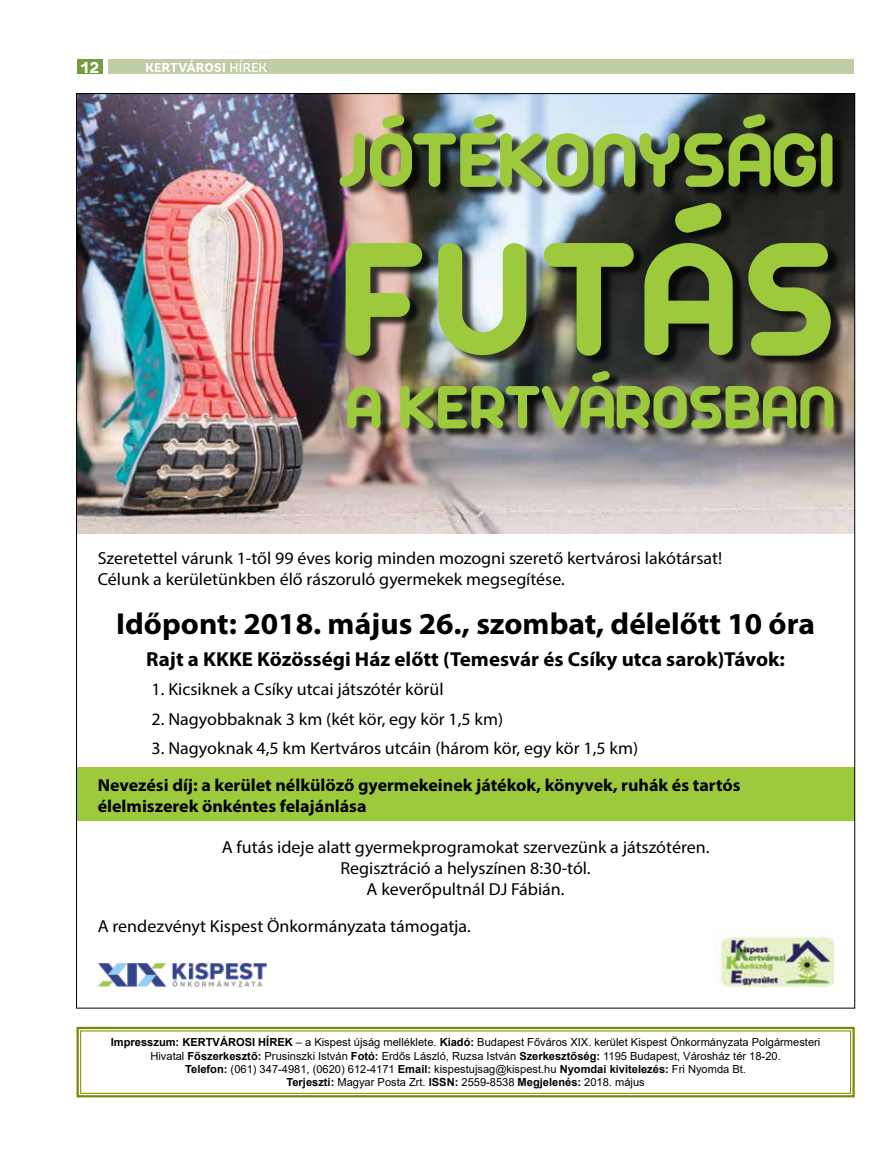
<style>
.page{position:relative;width:893px;height:1157px;background:#fff}
.page>*{position:absolute;margin:0;border:0;box-sizing:border-box;transform-origin:0 0}
.t1{font:700 30.45px "Myriad Pro";color:#000}
.t2{font:700 20.25px "Myriad Pro";color:#000}
.t3{font:17.4px/20.9px "Myriad Pro";color:#000}
.t4{font:700 17.4px/20.9px "Myriad Pro";color:#000}
.t5{font:800 15.75px "Andes";color:#fff}
.t6{font:11.1px/13.4px "Arial";color:#000;text-align:center}
.s1{font-weight:700}
</style>
<div class="page">
<div style="left:77px;top:60px;width:25px;height:14px;background:#749d3e"></div>
<div style="left:108px;top:60px;width:745px;height:14px;background:#c1cda4"></div>
<svg style="left:146px;top:60px;width:121px;height:12px"></svg>
<svg style="left:76px;top:1026px;width:779px;height:72px"></svg>
<div style="left:77px;top:767px;width:778px;height:53px;background:#9dca3c"></div>
<img style="left:78px;top:95px;width:775px;height:438px">
<div style="left:351px;top:372px;width:495px;height:66px;background:#000;opacity:.75"></div>
<img style="left:347px;top:371px;width:486px;height:57px">
<div style="left:349px;top:204px;width:495px;height:162px;background:#000;opacity:.75"></div>
<img style="left:346px;top:202px;width:485px;height:154px">
<div style="left:343px;top:115px;width:503px;height:82px;background:#000;opacity:.75"></div>
<img style="left:340px;top:114px;width:492px;height:73px">
<img style="left:719px;top:930px;width:114px;height:57px">
<img style="left:98px;top:962px;width:169px;height:25px">
<p class="t5" style="left:81px;top:57px;width:20px">12</p>
<p class="t3" style="left:98px;top:547px;width:626px">Szeretettel várunk 1-től 99 éves korig minden mozogni szerető kertvárosi lakótársat!<br>Célunk a kerületünkben élő rászoruló gyermekek megsegítése.</p>
<h1 class="t1" style="left:116px;top:603px;width:700px">Időpont: 2018. május 26., szombat, délelőtt 10 óra</h1>
<p class="t2" style="left:146px;top:646px;width:640px">Rajt a KKKE Közösségi Ház előtt (Temesvár és Csíky utca sarok)Távok:</p>
<p class="t3" style="left:152px;top:679px;width:293px">1. Kicsiknek a Csíky utcai játszótér körül</p>
<p class="t3" style="left:152px;top:708px;width:353px">2. Nagyobbaknak 3 km (két kör, egy kör 1,5 km)</p>
<p class="t3" style="left:152px;top:737px;width:488px">3. Nagyoknak 4,5 km Kertváros utcáin (három kör, egy kör 1,5 km)</p>
<p class="t4" style="left:98px;top:774px;width:644px">Nevezési díj: a kerület nélkülöző gyermekeinek játékok, könyvek, ruhák és tartós élelmiszerek önkéntes felajánlása</p>
<p class="t3" style="left:222px;top:836px;width:489px;text-align:center">A futás ideje alatt gyermekprogramokat szervezünk a játszótéren.<br>Regisztráció a helyszínen 8:30-tól.<br>A keverőpultnál DJ Fábián.</p>
<p class="t3" style="left:98px;top:916px;width:375px">A rendezvényt Kispest Önkormányzata támogatja.</p>
<p class="t6" style="left:111px;top:1035px;width:711px"><span class="s1">Impresszum: KERTVÁROSI HÍREK</span> – a Kispest újság melléklete. <span class="s1">Kiadó:</span> Budapest Főváros XIX. kerület Kispest Önkormányzata Polgármesteri Hivatal <span class="s1">Főszerkesztő:</span> Prusinszki István <span class="s1">Fotó:</span> Erdős László, Ruzsa István <span class="s1">Szerkesztőség:</span> 1195 Budapest, Városház tér 18-20.<br><span class="s1">Telefon:</span> (061) 347-4981, (0620) 612-4171 <span class="s1">Email:</span> kispestujsag@kispest.hu <span class="s1">Nyomdai kivitelezés:</span> Fri Nyomda Bt.<br><span class="s1">Terjeszti:</span> Magyar Posta Zrt. <span class="s1">ISSN:</span> 2559-8538 <span class="s1">Megjelenés:</span> 2018. május</p>
</div>
